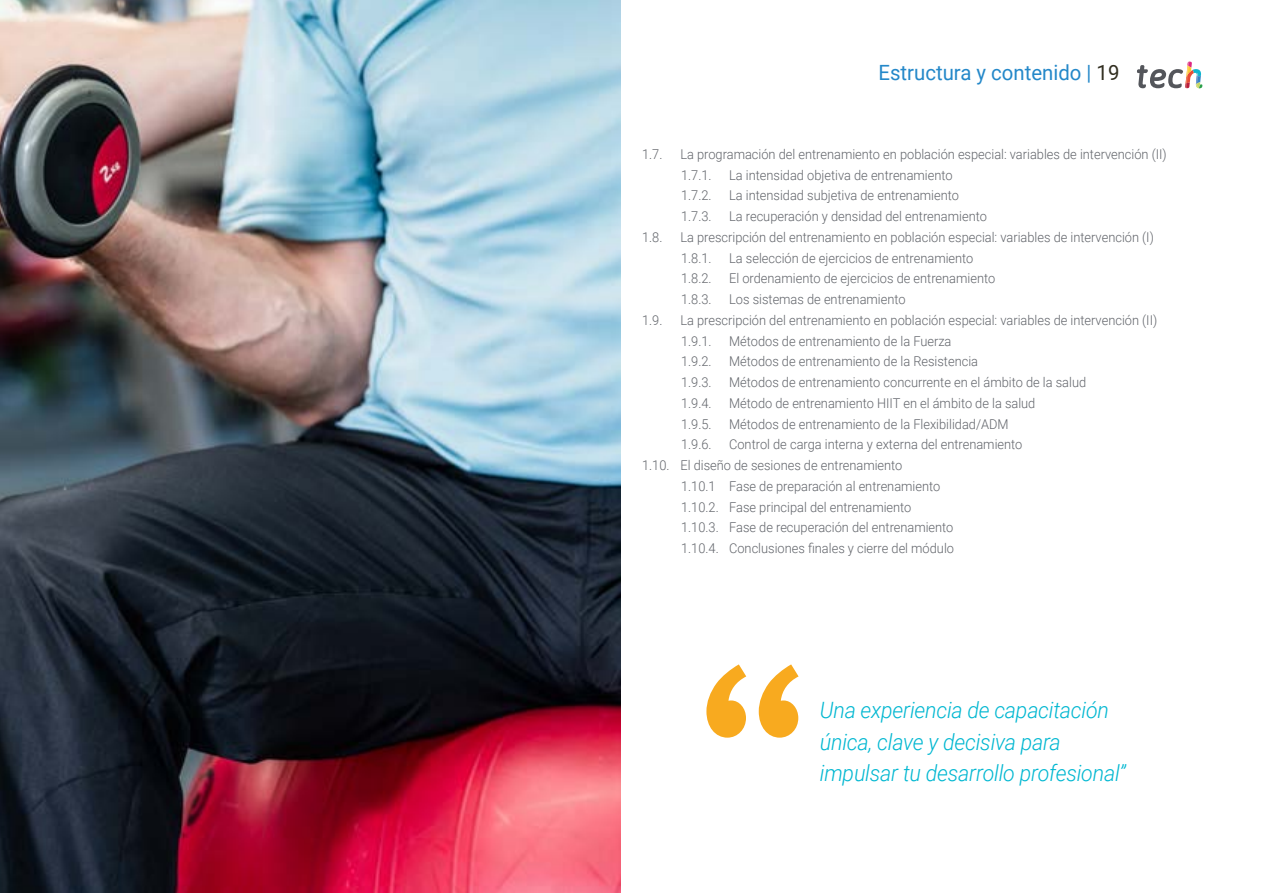
<style>
.page{position:relative;width:1263px;height:893px;background:#fff}
.page>*{position:absolute;margin:0;border:0;box-sizing:border-box;transform-origin:0 0}
.t1{font:italic 300 22.5px/31.5px "Roboto";letter-spacing:-.01em;color:#00b7d1;scale:.95 1}
.t2{font:21px "Roboto";color:#2488c9}
.t3{font:300 13.5px/20.7px "Roboto";color:#61646a;scale:.95 1}
.s1{color:#312e20}
</style>
<div class="page">
<img style="left:0;top:0;width:621px;height:893px">
<svg style="left:1137px;top:62px;width:65px;height:27px"></svg>
<svg style="left:706px;top:664px;width:92px;height:74px"></svg>
<h2 class="t2" style="left:878px;top:57px;width:242px">Estructura y contenido | <span class="s1">19</span></h2>
<p class="t3" style="left:642px;top:143px;width:23px">1.7.</p>
<p class="t3" style="left:680px;top:143px;width:513px">La programación del entrenamiento en población especial: variables de intervención (II)<br>1.7.1.</p>
<p class="t3" style="left:729px;top:164px;width:237px">La intensidad objetiva de entrenamiento</p>
<p class="t3" style="left:681px;top:185px;width:34px">1.7.2.</p>
<p class="t3" style="left:729px;top:185px;width:243px">La intensidad subjetiva de entrenamiento</p>
<p class="t3" style="left:681px;top:206px;width:34px">1.7.3.</p>
<p class="t3" style="left:729px;top:206px;width:273px">La recuperación y densidad del entrenamiento</p>
<p class="t3" style="left:642px;top:226px;width:23px">1.8.</p>
<p class="t3" style="left:680px;top:226px;width:500px">La prescripción del entrenamiento en población especial: variables de intervención (I)<br>1.8.1.</p>
<p class="t3" style="left:729px;top:247px;width:259px">La selección de ejercicios de entrenamiento</p>
<p class="t3" style="left:681px;top:268px;width:34px">1.8.2.</p>
<p class="t3" style="left:729px;top:268px;width:282px">El ordenamiento de ejercicios de entrenamiento</p>
<p class="t3" style="left:681px;top:289px;width:34px">1.8.3.</p>
<p class="t3" style="left:729px;top:289px;width:187px">Los sistemas de entrenamiento</p>
<p class="t3" style="left:642px;top:309px;width:23px">1.9.</p>
<p class="t3" style="left:680px;top:309px;width:503px">La prescripción del entrenamiento en población especial: variables de intervención (II)<br>1.9.1.</p>
<p class="t3" style="left:729px;top:330px;width:236px">Métodos de entrenamiento de la Fuerza</p>
<p class="t3" style="left:681px;top:351px;width:34px">1.9.2.</p>
<p class="t3" style="left:729px;top:351px;width:264px">Métodos de entrenamiento de la Resistencia</p>
<p class="t3" style="left:681px;top:372px;width:34px">1.9.3.</p>
<p class="t3" style="left:729px;top:372px;width:377px">Métodos de entrenamiento concurrente en el ámbito de la salud</p>
<p class="t3" style="left:681px;top:392px;width:34px">1.9.4.</p>
<p class="t3" style="left:729px;top:392px;width:324px">Método de entrenamiento HIIT en el ámbito de la salud</p>
<p class="t3" style="left:681px;top:413px;width:34px">1.9.5.</p>
<p class="t3" style="left:729px;top:413px;width:296px">Métodos de entrenamiento de la Flexibilidad/ADM</p>
<p class="t3" style="left:681px;top:434px;width:34px">1.9.6.</p>
<p class="t3" style="left:729px;top:434px;width:310px">Control de carga interna y externa del entrenamiento</p>
<p class="t3" style="left:642px;top:455px;width:276px">1.10. El diseño de sesiones de entrenamiento</p>
<p class="t3" style="left:681px;top:475px;width:274px">1.10.1 Fase de preparación al entrenamiento</p>
<p class="t3" style="left:681px;top:496px;width:244px">1.10.2. Fase principal del entrenamiento</p>
<p class="t3" style="left:681px;top:517px;width:288px">1.10.3. Fase de recuperación del entrenamiento</p>
<p class="t3" style="left:681px;top:538px;width:289px">1.10.4. Conclusiones finales y cierre del módulo</p>
<h1 class="t1" style="left:820px;top:694px;width:324px">Una experiencia de capacitación única, clave y decisiva para impulsar tu desarrollo profesional”</h1>
</div>
